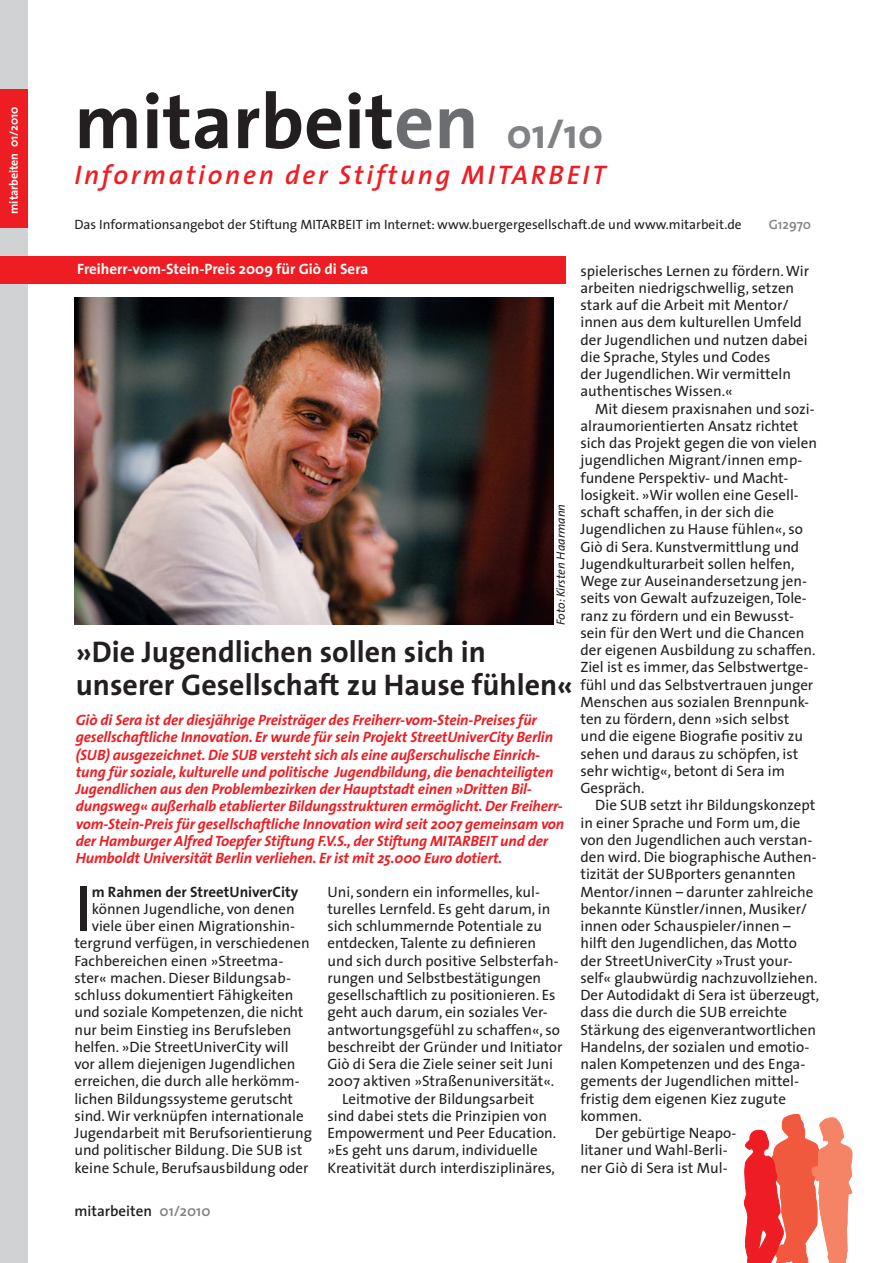
<style>
.page{position:relative;width:893px;height:1263px;background:#fff}
.page>*{position:absolute;margin:0;border:0;box-sizing:border-box;transform-origin:0 0}
.t1{font:700 78px "The Sans";color:#231f20}
.t2{font:66.15px "The Sans";color:#231f20}
.t3{font:700 30px/33px "The Sans";color:#231f20}
.t4{font:italic 600 27px "The Sans";letter-spacing:.1em;color:#ee1d23}
.t5{font:15px/17.2px "The Sans";color:#231f20}
.t6{font:italic 700 15px/17.2px "The Sans";letter-spacing:-.01em;color:#ee1d23}
.t7{font:700 15px "The Sans";color:#fff}
.t8{font:700 15px "The Sans";color:#231f20}
.t9{font:600 15px "The Sans";color:#231f20}
.t10{font:13.5px "The Sans";color:#231f20}
.t11{font:600 13.5px "The Sans";color:#808285}
.t12{font:italic 12px "The Sans";color:#231f20}
.t13{font:700 12px "The Sans";letter-spacing:-.01em;color:#fff}
.s1{color:#6c6d70}
.s2{font-size:42px;color:#808285}
.s3{color:#808285}
</style>
<div class="page">
<div style="left:0;top:0;width:28px;height:89px;background:#d1d2d4"></div>
<div style="left:0;top:89px;width:28px;height:140px;background:#ee1d23"></div>
<div style="left:0;top:229px;width:28px;height:1034px;background:#d1d2d4"></div>
<div style="left:0;top:256px;width:566px;height:28px;background:#ee1d23"></div>
<svg style="left:744px;top:1114px;width:108px;height:149px"></svg>
<img style="left:74px;top:298px;width:480px;height:327px">
<p class="t13" style="left:6px;top:214px;width:108px;rotate:-90deg">mitarbeiten 01/2010</p>
<h1 class="t1" style="left:74px;top:72px;width:530px">mitarbeit<span class="s1">en</span> <span class="s2">01/10</span></h1>
<h3 class="t4" style="left:74px;top:158px;width:533px">Informationen der Stiftung MITARBEIT</h3>
<p class="t10" style="left:74px;top:215px;width:669px">Das Informationsangebot der Stiftung MITARBEIT im Internet: www.buergergesellschaft.de und www.mitarbeit.de</p>
<p class="t11" style="left:769px;top:215px;width:44px">G12970</p>
<p class="t7" style="left:77px;top:260px;width:293px">Freiherr-vom-Stein-Preis 2009 für Giò di Sera</p>
<p class="t5" style="left:580px;top:262px;width:230px">spielerisches Lernen zu fördern. Wir arbeiten niedrigschwellig, setzen stark auf die Arbeit mit Mentor/ innen aus dem kulturellen Umfeld der Jugendlichen und nutzen dabei die Sprache, Styles und Codes<br>der Jugendlichen. Wir vermitteln authentisches Wissen.«</p>
<p class="t5" style="left:580px;top:400px;width:238px;text-indent:15px">Mit diesem praxisnahen und sozi&shy;alraumorientierten Ansatz richtet sich das Projekt gegen die von vielen jugendlichen Migrant/innen emp&shy;fundene Perspektiv- und Macht&shy;losigkeit. »Wir wollen eine Gesell&shy;schaft schaffen, in der sich die Jugendlichen zu Hause fühlen«, so Giò di Sera. Kunstvermittlung und Jugendkulturarbeit sollen helfen, Wege zur Auseinandersetzung jen&shy;seits von Gewalt aufzuzeigen, Tole&shy;ranz zu fördern und ein Bewusst&shy;sein für den Wert und die Chancen der eigenen Ausbildung zu schaffen.<br>Ziel ist es immer, das Selbstwertge&shy;fühl und das Selbstvertrauen junger Menschen aus sozialen Brennpunk&shy;ten zu fördern, denn »sich selbst und die eigene Biografie positiv zu sehen und daraus zu schöpfen, ist sehr wichtig«, betont di Sera im Gespräch.</p>
<p class="t5" style="left:595px;top:797px;width:222px">Die SUB setzt ihr Bildungskonzept</p>
<p class="t5" style="left:580px;top:814px;width:222px">in einer Sprache und Form um, die</p>
<p class="t5" style="left:580px;top:831px;width:234px">von den Jugendlichen auch verstan-</p>
<p class="t5" style="left:580px;top:848px;width:238px">den wird. Die biographische Authen-</p>
<p class="t5" style="left:580px;top:866px;width:217px">tizität der SUBporters genannten</p>
<p class="t5" style="left:580px;top:883px;width:234px">Mentor/innen – darunter zahlreiche</p>
<p class="t5" style="left:580px;top:900px;width:228px">bekannte Künstler/innen, Musiker/</p>
<p class="t5" style="left:580px;top:917px;width:212px">innen oder Schauspieler/innen –</p>
<p class="t5" style="left:580px;top:935px;width:218px">hilft den Jugendlichen, das Motto</p>
<p class="t5" style="left:580px;top:952px;width:214px">der StreetUniverCity »Trust your-</p>
<p class="t5" style="left:580px;top:969px;width:239px">self« glaubwürdig nachzuvollziehen.</p>
<p class="t5" style="left:580px;top:986px;width:240px">Der Autodidakt di Sera ist überzeugt,</p>
<p class="t5" style="left:580px;top:1004px;width:208px">dass die durch die SUB erreichte</p>
<p class="t5" style="left:580px;top:1021px;width:237px">Stärkung des eigenverantwortlichen</p>
<p class="t5" style="left:580px;top:1038px;width:230px">Handelns, der sozialen und emotio-</p>
<p class="t5" style="left:580px;top:1055px;width:226px">nalen Kompetenzen und des Enga-</p>
<p class="t5" style="left:580px;top:1073px;width:220px">gements der Jugendlichen mittel-</p>
<p class="t5" style="left:580px;top:1090px;width:207px">fristig dem eigenen Kiez zugute</p>
<p class="t5" style="left:580px;top:1107px;width:63px">kommen.</p>
<p class="t5" style="left:595px;top:1124px;width:143px">Der gebürtige Neapo-</p>
<p class="t5" style="left:580px;top:1142px;width:149px">litaner und Wahl-Berli-</p>
<p class="t5" style="left:580px;top:1159px;width:149px">ner Giò di Sera ist Mul-</p>
<p class="t12" style="left:553px;top:625px;width:123px;rotate:-90deg">Foto: Kirsten Haarmann</p>
<h3 class="t3" style="left:76px;top:635px;width:499px">»Die Jugendlichen sollen sich in unserer Gesellschaft zu Hause fühlen«</h3>
<p class="t6" style="left:76px;top:711px;width:490px">Giò di Sera ist der diesjährige Preisträger des Freiherr-vom-Stein-Preises für gesellschaftliche Innovation. Er wurde für sein Projekt StreetUniverCity Berlin (SUB) ausgezeichnet. Die SUB versteht sich als eine außerschulische Einrich&shy;tung für soziale, kulturelle und politische Jugendbildung, die benachteiligten Jugendlichen aus den Problembezirken der Hauptstadt einen »Dritten Bil&shy;dungsweg« außerhalb etablierter Bildungsstrukturen ermöglicht. Der Freiherr&shy;vom-Stein-Preis für gesellschaftliche Innovation wird seit 2007 gemeinsam von der Hamburger Alfred Toepfer Stiftung F.V.S., der Stiftung MITARBEIT und der Humboldt Universität Berlin verliehen. Er ist mit 25.000 Euro dotiert.</p>
<p class="t5" style="left:327px;top:883px;width:214px">Uni, sondern ein informelles, kul-</p>
<p class="t5" style="left:327px;top:900px;width:224px">turelles Lernfeld. Es geht darum, in</p>
<p class="t5" style="left:327px;top:917px;width:216px">sich schlummernde Potentiale zu</p>
<p class="t5" style="left:327px;top:935px;width:210px">entdecken, Talente zu definieren</p>
<p class="t5" style="left:327px;top:952px;width:233px">und sich durch positive Selbsterfah-</p>
<p class="t5" style="left:327px;top:969px;width:215px">rungen und Selbstbestätigungen</p>
<p class="t5" style="left:327px;top:986px;width:230px">gesellschaftlich zu positionieren. Es</p>
<p class="t5" style="left:327px;top:1004px;width:222px">geht auch darum, ein soziales Ver-</p>
<p class="t5" style="left:327px;top:1021px;width:234px">antwortungsgefühl zu schaffen«, so</p>
<p class="t5" style="left:327px;top:1038px;width:237px">beschreibt der Gründer und Initiator</p>
<p class="t5" style="left:327px;top:1055px;width:227px">Giò di Sera die Ziele seiner seit Juni</p>
<p class="t5" style="left:327px;top:1073px;width:228px">2007 aktiven »Straßenuniversität«.</p>
<p class="t5" style="left:342px;top:1090px;width:193px">Leitmotive der Bildungsarbeit</p>
<p class="t5" style="left:327px;top:1107px;width:221px">sind dabei stets die Prinzipien von</p>
<p class="t5" style="left:327px;top:1124px;width:230px">Empowerment und Peer Education.</p>
<p class="t5" style="left:327px;top:1142px;width:212px">»Es geht uns darum, individuelle</p>
<p class="t5" style="left:327px;top:1159px;width:229px">Kreativität durch interdisziplinäres,</p>
<h2 class="t2" style="left:74px;top:866px;width:19px">I</h2>
<p class="t8" style="left:92px;top:882px;width:208px">m Rahmen der StreetUniverCity</p>
<p class="t5" style="left:92px;top:900px;width:204px">können Jugendliche, von denen</p>
<p class="t5" style="left:92px;top:918px;width:205px">viele über einen Migrationshin-</p>
<p class="t5" style="left:74px;top:935px;width:237px">tergrund verfügen, in verschiedenen</p>
<p class="t5" style="left:74px;top:952px;width:210px">Fachbereichen einen »Streetma-</p>
<p class="t5" style="left:74px;top:969px;width:218px">ster« machen. Dieser Bildungsab-</p>
<p class="t5" style="left:74px;top:987px;width:220px">schluss dokumentiert Fähigkeiten</p>
<p class="t5" style="left:74px;top:1004px;width:230px">und soziale Kompetenzen, die nicht</p>
<p class="t5" style="left:74px;top:1021px;width:219px">nur beim Einstieg ins Berufsleben</p>
<p class="t5" style="left:74px;top:1038px;width:216px">helfen. »Die StreetUniverCity will</p>
<p class="t5" style="left:74px;top:1056px;width:222px">vor allem diejenigen Jugendlichen</p>
<p class="t5" style="left:74px;top:1073px;width:227px">erreichen, die durch alle herkömm-</p>
<p class="t5" style="left:74px;top:1090px;width:220px">lichen Bildungssysteme gerutscht</p>
<p class="t5" style="left:74px;top:1107px;width:231px">sind. Wir verknüpfen internationale</p>
<p class="t5" style="left:74px;top:1125px;width:239px">Jugendarbeit mit Berufsorientierung</p>
<p class="t5" style="left:74px;top:1142px;width:229px">und politischer Bildung. Die SUB ist</p>
<p class="t5" style="left:74px;top:1159px;width:236px">keine Schule, Berufsausbildung oder</p>
<p class="t9" style="left:74px;top:1201px;width:138px">mitarbeiten <span class="s3">01/2010</span></p>
</div>
